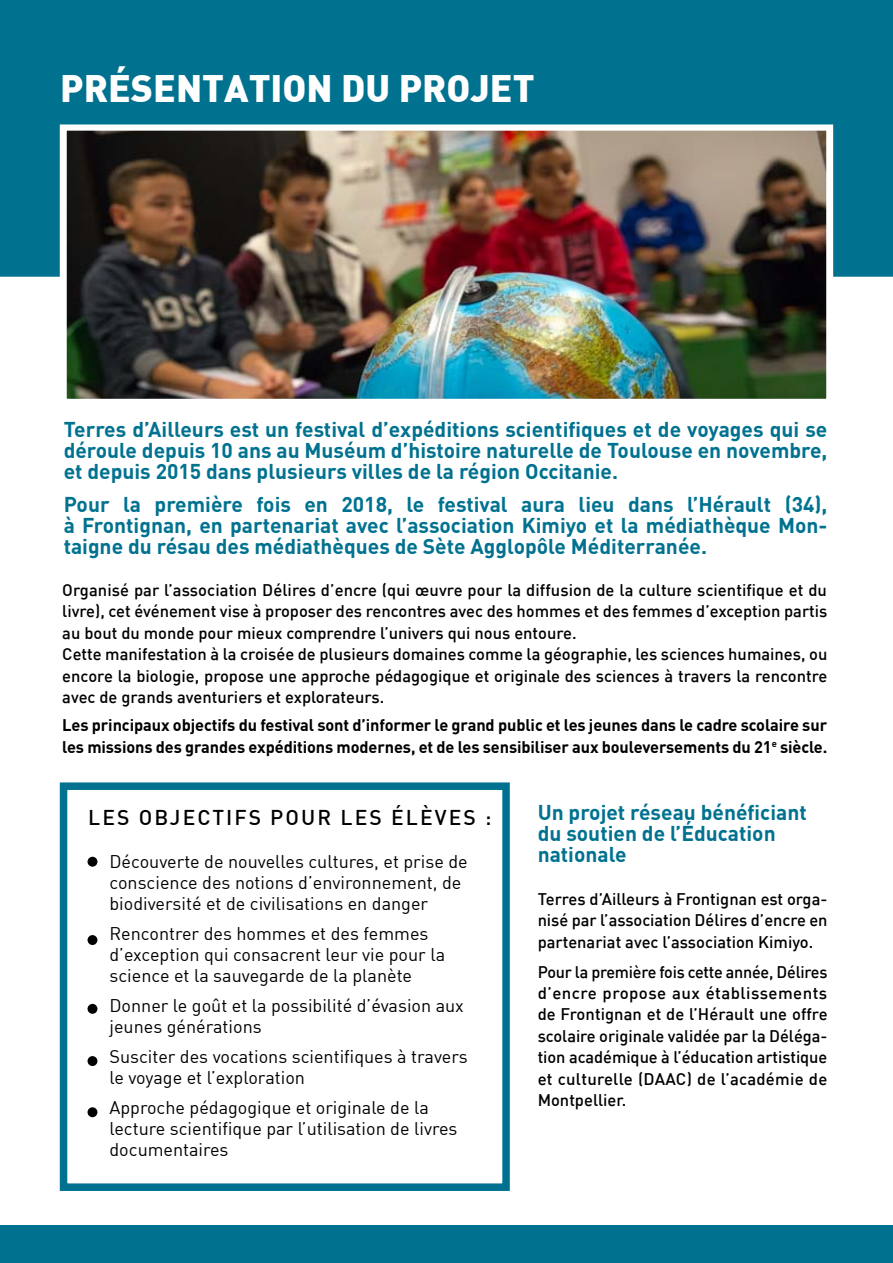
<style>
.page{position:relative;width:893px;height:1263px;background:#fff}
.page>*{position:absolute;margin:0;border:0;box-sizing:border-box;transform-origin:0 0}
.t1{font:900 37.5px "DI Nbek";color:#fff}
.t2{font:700 21px/21px "DIN Pro";color:#007290;text-align:justify}
.t3{font:500 21px "DIN";letter-spacing:.1em;color:#000}
.t4{font:18px/21px "DIN Regular Alternate";color:#000}
.t5{font:500 16.5px/21.5px "DIN";color:#000;text-align:justify}
.t6{font:700 16.5px/21.5px "DIN Pro";letter-spacing:-.005em;color:#000}
</style>
<div class="page">
<div style="left:0;top:0;width:893px;height:277px;background:#007290"></div>
<div style="left:0;top:1226px;width:893px;height:37px;background:#007290"></div>
<div style="left:88px;top:857px;width:9px;height:10px;background:#000;border-radius:50%"></div>
<div style="left:88px;top:935px;width:9px;height:10px;background:#000;border-radius:50%"></div>
<div style="left:88px;top:1004px;width:9px;height:10px;background:#000;border-radius:50%"></div>
<div style="left:88px;top:1056px;width:9px;height:10px;background:#000;border-radius:50%"></div>
<div style="left:88px;top:1107px;width:9px;height:10px;background:#000;border-radius:50%"></div>
<img style="left:68px;top:132px;width:757px;height:265px">
<div style="left:60px;top:124px;width:773px;height:281px;border:7px solid #fff"></div>
<div style="left:60px;top:782px;width:450px;height:409px;border:8px solid #007290"></div>
<h1 class="t1" style="left:60px;top:64px;width:452px">PRÉSENTATION DU PROJET</h1>
<p class="t2" style="left:64px;top:418px;width:765px">Terres d’Ailleurs est un festival d’expéditions scientifiques et de voyages qui se déroule depuis 10 ans au Muséum d’histoire naturelle de Toulouse en novembre, et depuis 2015 dans plusieurs villes de la région Occitanie.</p>
<p class="t2" style="left:64px;top:493px;width:765px">Pour la première fois en 2018, le festival aura lieu dans l’Hérault (34), à Frontignan, en partenariat avec l’association Kimiyo et la médiathèque Mon&shy;taigne du résau des médiathèques de Sète Agglopôle Méditerranée.</p>
<p class="t5" style="left:62px;top:578px;width:767px;text-align:left">Organisé par l’association Délires d’encre (qui œuvre pour la diffusion de la culture scientifique et du livre), cet événement vise à proposer des rencontres avec des hommes et des femmes d’exception partis au bout du monde pour mieux comprendre l’univers qui nous entoure.<br>Cette manifestation à la croisée de plusieurs domaines comme la géographie, les sciences humaines, ou encore la biologie, propose une approche pédagogique et originale des sciences à travers la rencontre avec de grands aventuriers et explorateurs.</p>
<p class="t6" style="left:62px;top:714px;width:767px">Les principaux objectifs du festival sont d’informer le grand public et les jeunes dans le cadre scolaire sur les missions des grandes expéditions modernes, et de les sensibiliser aux bouleversements du 21<sup>e</sup> siècle.</p>
<p class="t3" style="left:88px;top:804px;width:405px">Les objectifs pour les élèves :</p>
<p class="t4" style="left:109px;top:851px;width:360px">Découverte de nouvelles cultures, et prise de conscience des notions d’environnement, de biodiversité et de civilisations en danger</p>
<p class="t4" style="left:109px;top:923px;width:337px">Rencontrer des hommes et des femmes d’exception qui consacrent leur vie pour la science et la sauvegarde de la planète</p>
<p class="t4" style="left:109px;top:995px;width:356px">Donner le goût et la possibilité d’évasion aux jeunes générations</p>
<p class="t4" style="left:109px;top:1046px;width:360px">Susciter des vocations scientifiques à travers le voyage et l’exploration</p>
<p class="t4" style="left:109px;top:1097px;width:350px">Approche pédagogique et originale de la lecture scientifique par l’utilisation de livres documentaires</p>
<p class="t2" style="left:538px;top:801px;width:271px;text-align:left">Un projet réseau bénéficiant du soutien de l’Éducation nationale</p>
<p class="t5" style="left:538px;top:887px;width:291px">Terres d’Ailleurs à Frontignan est orga&shy;nisé par l’association Délires d’encre en partenariat avec l’association Kimiyo.</p>
<p class="t5" style="left:538px;top:960px;width:291px">Pour la première fois cette année, Délires d’encre propose aux établissements de Frontignan et de l’Hérault une offre scolaire originale validée par la Déléga&shy;tion académique à l’éducation artistique et culturelle (DAAC</p>
<p class="t5" style="left:687px;top:1067px;width:142px">) de l’académie de</p>
<p class="t5" style="left:538px;top:1089px;width:90px">Montpellier.</p>
</div>
